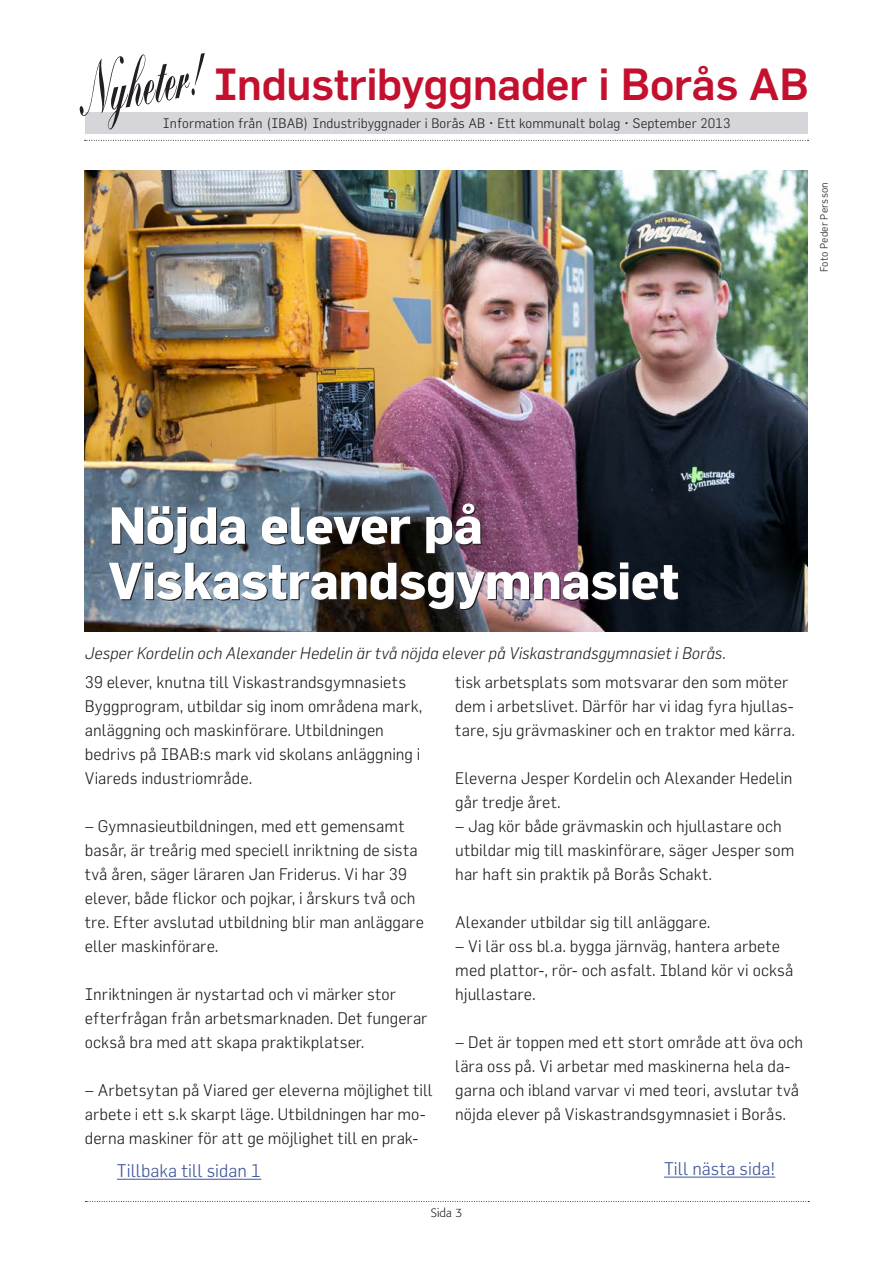
<style>
.page{position:relative;width:893px;height:1263px;background:#fff}
.page>*{position:absolute;margin:0;border:0;box-sizing:border-box;transform-origin:0 0}
.t1{font:700 51px/55.3px "Flama";letter-spacing:-.01em;color:#fff}
.t2{font:500 44.25px "Flama";letter-spacing:-.01em;color:#c3102f}
.t3{font:300 18px "Flama";color:#3f569a}
.t4{font:300 16.5px/24px "Flama";color:#231f20}
.t5{font:italic 300 16.5px "Flama";color:#231f20}
.t6{font:300 13.5px "Flama";letter-spacing:.005em;color:#231f20}
.t7{font:300 12px "Formata";color:#231f20}
.t8{font:300 10.5px "Flama";letter-spacing:.02em;color:#231f20}
</style>
<div class="page">
<div style="left:85px;top:112px;width:723px;height:21px;background:#d6d5da"></div>
<svg style="left:79px;top:53px;width:126px;height:77px"></svg>
<svg style="left:85px;top:140px;width:723px;height:1px"></svg>
<svg style="left:85px;top:1201px;width:724px;height:1px"></svg>
<img style="left:85px;top:170px;width:723px;height:461px">
<hr style="left:117px;top:1179px;width:144px;height:1px;background:#3f569a">
<hr style="left:664px;top:1177px;width:111px;height:1px;background:#3f569a">
<h2 class="t2" style="left:214px;top:57px;width:597px">Industribyggnader i Borås AB</h2>
<p class="t6" style="left:163px;top:115px;width:569px">Information från (IBAB) Industribyggnader i Borås AB • Ett kommunalt bolag • September 2013</p>
<p class="t8" style="left:818px;top:272px;width:92px;rotate:-90deg">Foto Peder Persson</p>
<h1 class="t1" style="left:109px;top:496px;width:572px">Nöjda elever på<br>Viskastrandsgymnasiet</h1>
<p class="t5" style="left:85px;top:643px;width:643px">Jesper Kordelin och Alexander Hedelin är två nöjda elever på Viskastrandsgymnasiet i Borås.</p>
<p class="t4" style="left:85px;top:670px;width:339px">39 elever, knutna till Viskastrandsgymnasiets Byggprogram, utbildar sig inom områdena mark, anläggning och maskinförare. Utbildningen bedrivs på IBAB:s mark vid skolans anläggning i Viareds industriområde.</p>
<p class="t4" style="left:85px;top:814px;width:340px">– Gymnasieutbildningen, med ett gemensamt basår, är treårig med speciell inriktning de sista två åren, säger läraren Jan Friderus. Vi har 39 elever, både flickor och pojkar, i årskurs två och tre. Efter avslutad utbildning blir man anläggare eller maskinförare.</p>
<p class="t4" style="left:85px;top:982px;width:344px">Inriktningen är nystartad och vi märker stor efterfrågan från arbetsmarknaden. Det fungerar också bra med att skapa praktikplatser.</p>
<p class="t4" style="left:85px;top:1078px;width:349px">– Arbetsytan på Viared ger eleverna möjlighet till arbete i ett s.k skarpt läge. Utbildningen har mo&shy;derna maskiner för att ge möjlighet till en prak-</p>
<p class="t4" style="left:455px;top:670px;width:341px">tisk arbetsplats som motsvarar den som möter dem i arbetslivet. Därför har vi idag fyra hjullas&shy;tare, sju grävmaskiner och en traktor med kärra.</p>
<p class="t4" style="left:455px;top:766px;width:339px">Eleverna Jesper Kordelin och Alexander Hedelin går tredje året.</p>
<p class="t4" style="left:455px;top:814px;width:341px">– Jag kör både grävmaskin och hjullastare och utbildar mig till maskinförare, säger Jesper som har haft sin praktik på Borås Schakt.</p>
<p class="t4" style="left:455px;top:910px;width:257px">Alexander utbildar sig till anläggare.</p>
<p class="t4" style="left:455px;top:934px;width:340px">– Vi lär oss bl.a. bygga järnväg, hantera arbete med plattor-, rör- och asfalt. Ibland kör vi också hjullastare.</p>
<p class="t4" style="left:455px;top:1030px;width:349px">– Det är toppen med ett stort område att öva och lära oss på. Vi arbetar med maskinerna hela da&shy;garna och ibland varvar vi med teori, avslutar två nöjda elever på Viskastrandsgymnasiet i Borås.</p>
<p class="t3" style="left:117px;top:1160px;width:146px">Tillbaka till sidan 1</p>
<p class="t3" style="left:664px;top:1158px;width:113px">Till nästa sida!</p>
<p class="t7" style="left:431px;top:1206px;width:33px">Sida 3</p>
</div>
